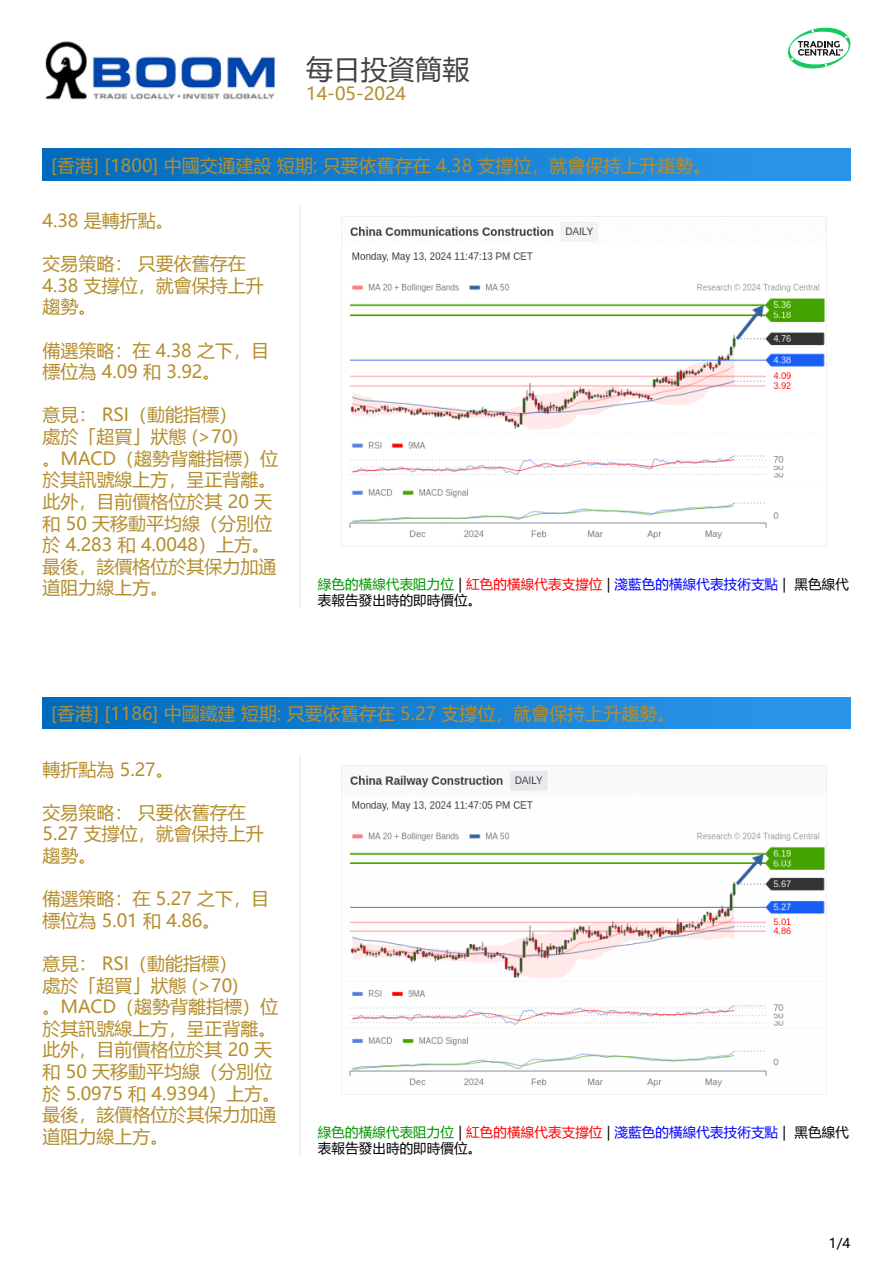
<style>
.page{position:relative;width:893px;height:1263px;background:#fff}
.page>*{position:absolute;margin:0;border:0;box-sizing:border-box;transform-origin:0 0}
.t1{font:27px "Microsoft Ya Hei UI";letter-spacing:.01em;color:#424242}
.t2{font:18px/21.6px "Microsoft Ya Hei UI";color:#b48e2e}
.t3{font:13.5px/16.2px "Microsoft Ya Hei UI";letter-spacing:.01em;color:#000}
.s1{color:#009600}
.s2{color:#f00}
.s3{color:#00f}
</style>
<div class="page">
<svg style="left:788px;top:28px;width:62px;height:40px"></svg>
<hr style="left:300px;top:206px;width:1px;height:402px;background:#e6e6e6">
<hr style="left:300px;top:755px;width:1px;height:401px;background:#e6e6e6">
<img style="left:45px;top:41px;width:231px;height:59px">
<img style="left:341px;top:217px;width:486px;height:329px">
<div style="left:43px;top:149px;width:807px;height:31px;background:linear-gradient(to right,#006bbd,#2d98eb)"></div>
<div style="left:43px;top:697px;width:807px;height:32px;background:linear-gradient(to right,#006bbd,#2d98eb)"></div>
<img style="left:341px;top:765px;width:486px;height:330px">
<h1 class="t1" style="left:306px;top:51px;width:165px">每日投資簡報</h1>
<p class="t2" style="left:306px;top:82px;width:101px">14-05-2024</p>
<p class="t2" style="left:51px;top:154px;width:662px">[香港] [1800] 中國交通建設 短期: 只要依舊存在 4.38 支撐位，就會保持上升趨勢。</p>
<p class="t2" style="left:43px;top:209px;width:133px">4.38 是轉折點。</p>
<p class="t2" style="left:43px;top:252px;width:223px">交易策略： 只要依舊存在<br>4.38 支撐位，就會保持上升趨勢。</p>
<p class="t2" style="left:43px;top:339px;width:228px">備選策略：在 4.38 之下，目標位為 4.09 和 3.92。</p>
<p class="t2" style="left:43px;top:404px;width:237px">意見： RSI（動能指標）<br>處於「超買」狀態 (&gt;70)。MACD（趨勢背離指標）位於其訊號線上方，呈正背離。此外，目前價格位於其 20 天和 50 天移動平均線（分別位於 4.283 和 4.0048）上方。最後，該價格位於其保力加通道阻力線上方。</p>
<p class="t3" style="left:318px;top:575px;width:532px"><span class="s1">綠色的橫線代表阻力位</span> | <span class="s2">紅色的橫線代表支撐位</span> | <span class="s3">淺藍色的橫線代表技術支點</span> | 黑色線代表報告發出時的即時價位。</p>
<p class="t2" style="left:51px;top:702px;width:626px">[香港] [1186] 中國鐵建 短期: 只要依舊存在 5.27 支撐位，就會保持上升趨勢。</p>
<p class="t2" style="left:43px;top:758px;width:133px">轉折點為 5.27。</p>
<p class="t2" style="left:43px;top:801px;width:223px">交易策略： 只要依舊存在<br>5.27 支撐位，就會保持上升趨勢。</p>
<p class="t2" style="left:43px;top:887px;width:228px">備選策略：在 5.27 之下，目標位為 5.01 和 4.86。</p>
<p class="t2" style="left:43px;top:952px;width:240px">意見： RSI（動能指標）<br>處於「超買」狀態 (&gt;70)。MACD（趨勢背離指標）位於其訊號線上方，呈正背離。此外，目前價格位於其 20 天和 50 天移動平均線（分別位於 5.0975 和 4.9394）上方。最後，該價格位於其保力加通道阻力線上方。</p>
<p class="t3" style="left:318px;top:1124px;width:532px"><span class="s1">綠色的橫線代表阻力位</span> | <span class="s2">紅色的橫線代表支撐位</span> | <span class="s3">淺藍色的橫線代表技術支點</span> | 黑色線代表報告發出時的即時價位。</p>
<p class="t3" style="left:829px;top:1235px;width:23px">1/4</p>
</div>
